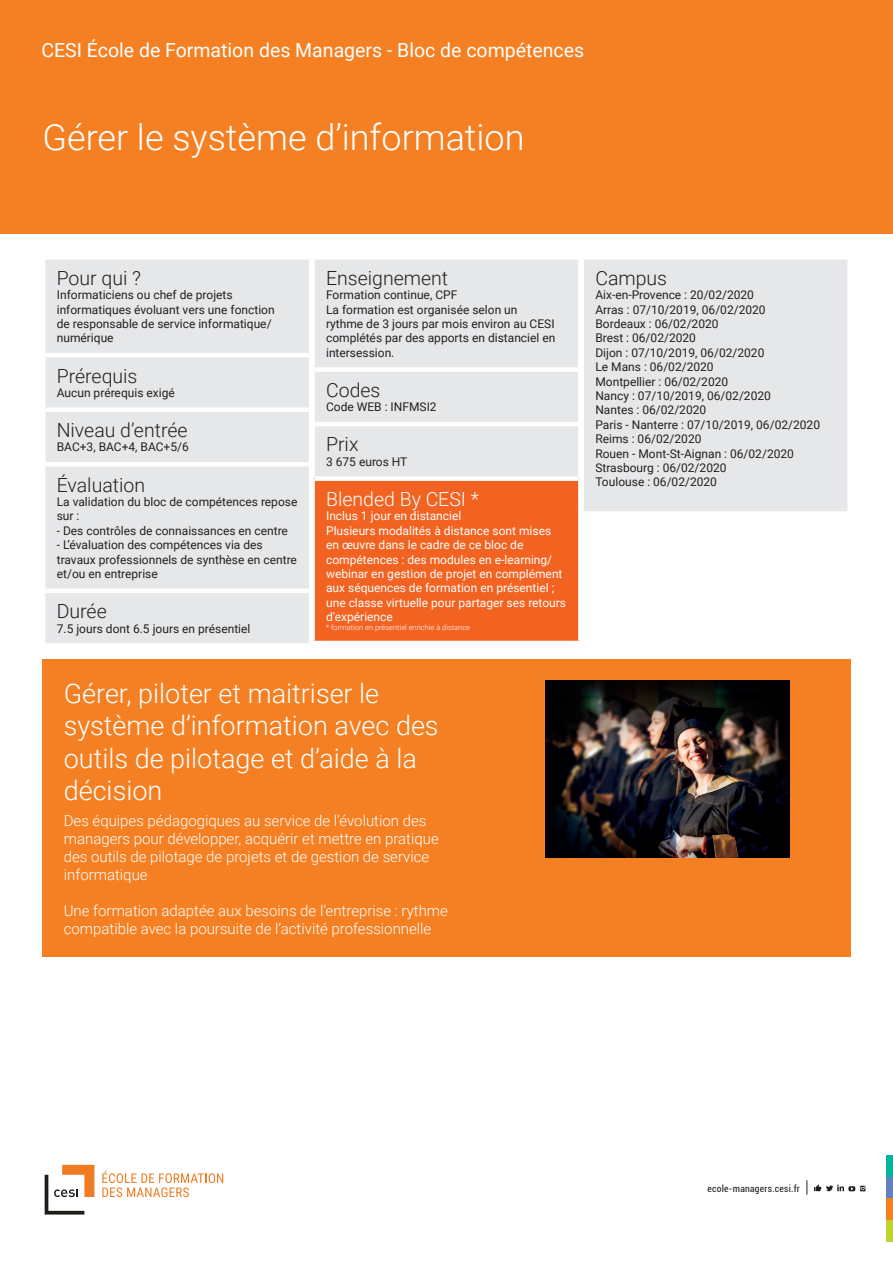
<style>
.page{position:relative;width:893px;height:1263px;background:#fff}
.page>*{position:absolute;margin:0;border:0;box-sizing:border-box;transform-origin:0 0}
.t1{font:300 36px "Roboto";color:#fff}
.t2{font:300 27px/32.4px "Roboto";color:#fff}
.t3{font:300 19.5px "Roboto";color:#231f20}
.t4{font:19.5px "Roboto";color:#fff}
.t5{font:300 19.5px "Roboto";color:#fff}
.t6{font:300 15px/18px "Roboto";color:#fff}
.t7{font:12px/14.4px "Roboto";color:#231f20}
.t8{font:12px/14.4px "Roboto";color:#fff}
.t9{font:condensed 9.6px "Roboto";letter-spacing:.025em;color:#231f20}
.t10{font:300 7.5px "Roboto";color:#fff}
</style>
<div class="page">
<div style="left:886px;top:1220px;width:7px;height:21px;background:#c0d32b"></div>
<div style="left:886px;top:1198px;width:7px;height:22px;background:#f58023"></div>
<div style="left:886px;top:1176px;width:7px;height:22px;background:#6182c1"></div>
<div style="left:886px;top:1155px;width:7px;height:21px;background:#00b59e"></div>
<svg style="left:807px;top:1180px;width:1px;height:14px"></svg>
<svg style="left:814px;top:1184px;width:51px;height:7px"></svg>
<div style="left:0;top:0;width:893px;height:234px;background:#f58023"></div>
<div style="left:46px;top:260px;width:263px;height:383px;background:#e6e7e9"></div>
<hr style="left:46px;top:353px;width:263px;height:4px;background:#fff">
<div style="left:46px;top:407px;width:263px;height:5px;background:#fff"></div>
<hr style="left:46px;top:462px;width:263px;height:4px;background:#fff">
<div style="left:46px;top:588px;width:263px;height:5px;background:#fff"></div>
<div style="left:315px;top:260px;width:263px;height:216px;background:#e6e7e9"></div>
<div style="left:313px;top:479px;width:267px;height:164px;background:#f26221"></div>
<hr style="left:312px;top:479px;width:3px;height:162px;background:#fff">
<hr style="left:578px;top:479px;width:3px;height:162px;background:#fff">
<div style="left:315px;top:367px;width:263px;height:5px;background:#fff"></div>
<div style="left:315px;top:476px;width:263px;height:5px;background:#fff"></div>
<hr style="left:312px;top:641px;width:269px;height:4px;background:#fff">
<hr style="left:315px;top:422px;width:263px;height:4px;background:#fff">
<div style="left:583px;top:257px;width:266px;height:257px;background:#e6e7e9"></div>
<hr style="left:581px;top:260px;width:3px;height:251px;background:#fff">
<hr style="left:847px;top:260px;width:3px;height:251px;background:#fff">
<div style="left:581px;top:255px;width:269px;height:5px;background:#fff"></div>
<div style="left:581px;top:511px;width:269px;height:5px;background:#fff"></div>
<div style="left:43px;top:660px;width:808px;height:297px;background:#f58023"></div>
<img style="left:546px;top:681px;width:243px;height:176px">
<svg style="left:45px;top:1165px;width:49px;height:49px"></svg>
<svg style="left:102px;top:1171px;width:121px;height:26px"></svg>
<h3 class="t4" style="left:41px;top:37px;width:544px">CESI École de Formation des Managers - Bloc de compétences</h3>
<h1 class="t1" style="left:43px;top:112px;width:483px">Gérer le système d’information</h1>
<h3 class="t3" style="left:57px;top:264px;width:86px">Pour qui ?</h3>
<p class="t7" style="left:57px;top:287px;width:219px">Informaticiens ou chef de projets informatiques évoluant vers une fonction de responsable de service informatique/ numérique</p>
<h3 class="t3" style="left:57px;top:362px;width:82px">Prérequis</h3>
<p class="t7" style="left:57px;top:385px;width:120px">Aucun prérequis exigé</p>
<h3 class="t3" style="left:57px;top:416px;width:132px">Niveau d’entrée</h3>
<p class="t7" style="left:57px;top:440px;width:134px">BAC+3, BAC+4, BAC+5/6</p>
<h3 class="t3" style="left:57px;top:471px;width:90px">Évaluation</h3>
<p class="t7" style="left:57px;top:494px;width:242px">La validation du bloc de compétences repose sur :</p>
<p class="t7" style="left:57px;top:523px;width:233px">- Des contrôles de connaissances en centre</p>
<p class="t7" style="left:57px;top:537px;width:242px">- L’évaluation des compétences via des travaux professionnels de synthèse en centre et/ou en entreprise</p>
<h3 class="t3" style="left:57px;top:598px;width:52px">Durée</h3>
<p class="t7" style="left:57px;top:621px;width:195px">7.5 jours dont 6.5 jours en présentiel</p>
<h3 class="t3" style="left:326px;top:264px;width:124px">Enseignement</h3>
<p class="t7" style="left:326px;top:287px;width:231px">Formation continue, CPF<br>La formation est organisée selon un rythme de 3 jours par mois environ au CESI complétés par des apports en distanciel en intersession.</p>
<h3 class="t3" style="left:326px;top:376px;width:56px">Codes</h3>
<p class="t7" style="left:326px;top:399px;width:112px">Code WEB : INFMSI2</p>
<h3 class="t3" style="left:326px;top:431px;width:34px">Prix</h3>
<p class="t7" style="left:326px;top:454px;width:83px">3 675 euros HT</p>
<h3 class="t5" style="left:326px;top:485px;width:155px">Blended By CESI *</h3>
<p class="t8" style="left:326px;top:508px;width:242px">Inclus 1 jour en distanciel<br>Plusieurs modalités à distance sont mises en œuvre dans le cadre de ce bloc de compétences : des modules en e-learning/ webinar en gestion de projet en complément aux séquences de formation en présentiel ; une classe virtuelle pour partager ses retours d’expérience</p>
<p class="t10" style="left:326px;top:622px;width:146px">* formation en présentiel enrichie à distance</p>
<h2 class="t2" style="left:64px;top:676px;width:376px">Gérer, piloter et maitriser le système d’information avec des outils de pilotage et d’aide à la décision</h2>
<p class="t6" style="left:64px;top:811px;width:376px">Des équipes pédagogiques au service de l’évolution des managers pour développer, acquérir et mettre en pratique des outils de pilotage de projets et de gestion de service informatique</p>
<p class="t6" style="left:64px;top:901px;width:386px">Une formation adaptée aux besoins de l’entreprise : rythme compatible avec la poursuite de l’activité professionnelle</p>
<h3 class="t3" style="left:595px;top:264px;width:73px">Campus</h3>
<p class="t7" style="left:595px;top:287px;width:226px">Aix-en-Provence : 20/02/2020<br>Arras : 07/10/2019, 06/02/2020<br>Bordeaux : 06/02/2020<br>Brest : 06/02/2020<br>Dijon : 07/10/2019, 06/02/2020<br>Le Mans : 06/02/2020<br>Montpellier : 06/02/2020<br>Nancy : 07/10/2019, 06/02/2020<br>Nantes : 06/02/2020<br>Paris - Nanterre : 07/10/2019, 06/02/2020<br>Reims : 06/02/2020<br>Rouen - Mont-St-Aignan : 06/02/2020<br>Strasbourg : 06/02/2020<br>Toulouse : 06/02/2020</p>
<p class="t9" style="left:707px;top:1182px;width:94px">ecole-managers.cesi.fr</p>
</div>
